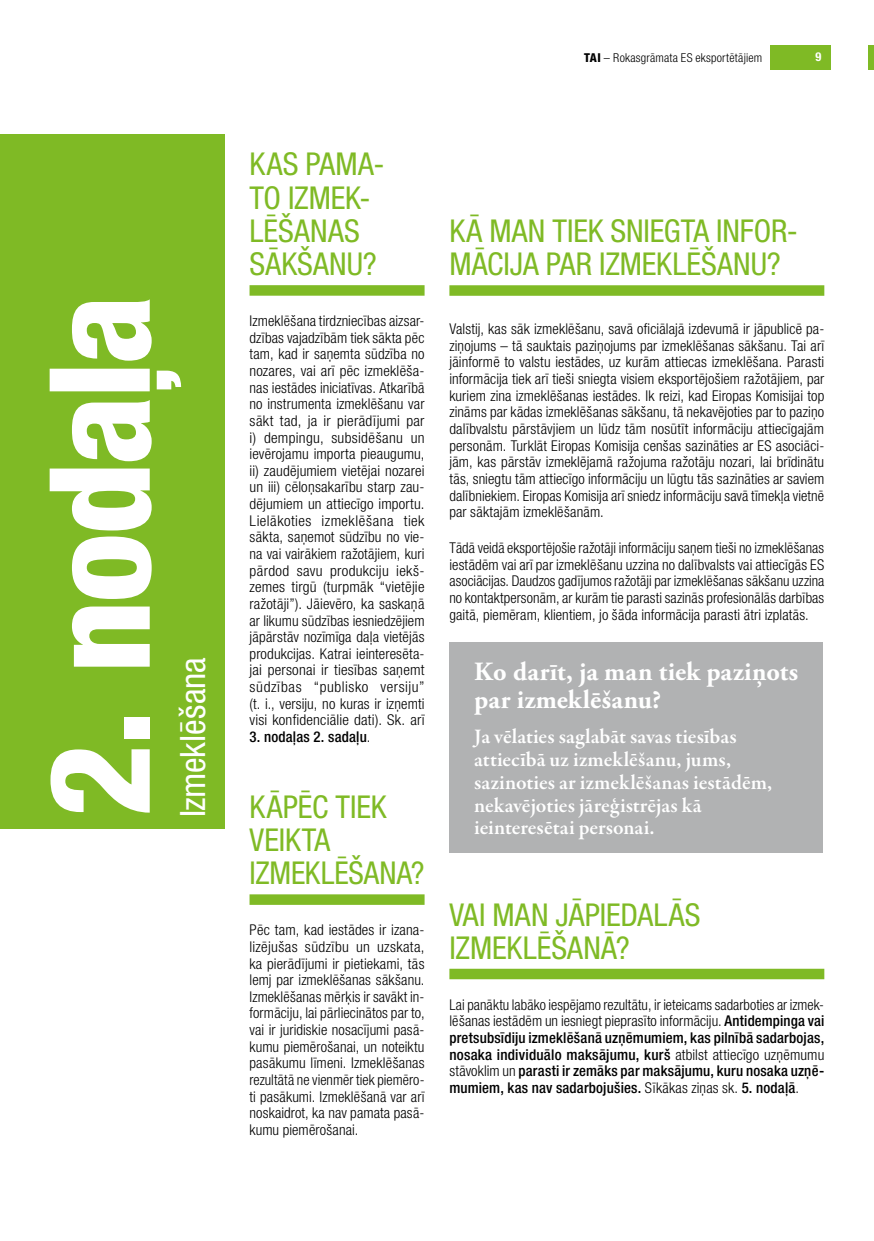
<style>
.page{position:relative;width:874px;height:1241px;background:#fff}
.page>*{position:absolute;margin:0;border:0;box-sizing:border-box;transform-origin:0 0}
.t1{font:800 condensed 140px "Helvetica Neue LT Pro";letter-spacing:-.02em;color:#fff}
.t2{font:condensed 35px "Helvetica Neue LT Pro";letter-spacing:-.005em;color:#fff}
.t3{font:condensed 31.5px/33.2px "Helvetica Neue LT Pro";letter-spacing:.065em;color:#7fba25}
.t4{font:700 26.25px/28px "Adobe Garamond Pro";letter-spacing:.01em;color:#fff}
.t5{font:600 21px/22.8px "Garamond Premr Pro";color:#fff}
.t6{font:300 condensed 14.88px/16.6px "Helvetica Neue LT Pro";letter-spacing:.01em;color:#000;text-align:justify}
.t7{font:500 condensed 14.88px/16.6px "Helvetica Neue LT Pro";letter-spacing:.01em;color:#000;text-align:justify}
.t8{font:300 condensed 12.25px "Helvetica Neue LT Pro";letter-spacing:.02em;color:#000}
.t9{font:700 condensed 12.25px "Helvetica Neue LT Pro";color:#fff}
.s1{font-weight:800}
.s2{font-weight:300}
</style>
<div class="page">
<div style="left:0;top:134px;width:224px;height:694px;background:#7fba25"></div>
<div style="left:770px;top:45px;width:61px;height:24px;background:#7fba25"></div>
<div style="left:867px;top:45px;width:6px;height:24px;background:#7fba25"></div>
<div style="left:249px;top:285px;width:175px;height:10px;background:#7fba25"></div>
<div style="left:249px;top:894px;width:175px;height:10px;background:#7fba25"></div>
<div style="left:449px;top:968px;width:374px;height:11px;background:#7fba25"></div>
<div style="left:449px;top:642px;width:373px;height:211px;background:#b1b2b3"></div>
<div style="left:449px;top:285px;width:374px;height:11px;background:#7fba25"></div>
<h1 class="t1" style="left:13px;top:817px;width:524px;rotate:-90deg">2. nodaļa</h1>
<h2 class="t2" style="left:172px;top:817px;width:161px;rotate:-90deg">IZMEKLĒŠANA</h2>
<p class="t8" style="left:584px;top:51px;width:179px"><span class="s1">TAI</span> – Rokasgrāmata ES eksportētājiem</p>
<p class="t9" style="left:815px;top:50px;width:7px">9</p>
<h3 class="t3" style="left:249px;top:147px;width:136px">KAS PAMA-<br>TO IZMEK</h3>
<h3 class="t3" style="left:359px;top:181px;width:13px">-</h3>
<h3 class="t3" style="left:249px;top:214px;width:129px">LĒŠANAS<br>SĀKŠANU?</h3>
<p class="t6" style="left:249px;top:312px;width:176px">Izmeklēšana tirdzniecības aizsar&shy;dzības vajadzībām tiek sākta pēc tam, kad ir saņemta sūdzība no nozares, vai arī pēc izmeklēša&shy;nas iestādes iniciatīvas. Atkarībā no instrumenta izmeklēšanu var sākt tad, ja ir pierādījumi par i) dempingu, subsidēšanu un ievērojamu importa pieaugumu, ii) zaudējumiem vietējai nozarei un iii) cēloņsakarību starp zau&shy;dējumiem un attiecīgo importu.<br>Lielākoties izmeklēšana tiek sākta, saņemot sūdzību no vie&shy;na vai vairākiem ražotājiem, kuri pārdod savu produkciju iekš&shy;zemes tirgū (turpmāk “vietējie ražotāji”). Jāievēro, ka saskaņā ar likumu sūdzības iesniedzējiem jāpārstāv nozīmīga daļa vietējās produkcijas. Katrai ieinteresēta&shy;jai personai ir tiesības saņemt sūdzības “publisko versiju” (t. i., versiju, no kuras ir izņemti visi konfidenciālie dati). Sk. arī</p>
<p class="t7" style="left:249px;top:728px;width:122px">3. nodaļas 2. sadaļu<span class="s2">.</span></p>
<h3 class="t3" style="left:249px;top:789px;width:100px">KĀPĒC TIEK<br>VEIKT</h3>
<h3 class="t3" style="left:314px;top:823px;width:15px">A</h3>
<h3 class="t3" style="left:249px;top:856px;width:15px">IZMEK</h3>
<h3 class="t3" style="left:320px;top:856px;width:105px">LĒŠANA?</h3>
<p class="t6" style="left:249px;top:921px;width:176px">Pēc tam, kad iestādes ir izana&shy;lizējušas sūdzību un uzskata, ka pierādījumi ir pietiekami, tās lemj par izmeklēšanas sākšanu.<br>Izmeklēšanas mērķis ir savākt in&shy;formāciju, lai pārliecinātos par to, vai ir juridiskie nosacījumi pasā&shy;kumu piemērošanai, un noteiktu pasākumu līmeni. Izmeklēšanas rezultātā ne vienmēr tiek piemēro&shy;ti pasākumi. Izmeklēšanā var arī noskaidrot, ka nav pamata pasā&shy;kumu piemērošanai.</p>
<h3 class="t3" style="left:449px;top:214px;width:117px">KĀ MAN TIEK</h3>
<h3 class="t3" style="left:449px;top:214px;width:350px;text-indent:161px">SNIEGTA INFOR-<br>MĀCIJA PAR IZMEK</h3>
<h3 class="t3" style="left:672px;top:247px;width:110px">LĒŠANU?</h3>
<p class="t6" style="left:449px;top:320px;width:376px">Valstij, kas sāk izmeklēšanu, savā oficiālajā izdevumā ir jāpublicē pa&shy;ziņojums – tā sauktais paziņojums par izmeklēšanas sākšanu. Tai arī jāinformē to valstu iestādes, uz kurām attiecas izmeklēšana. Parasti informācija tiek arī tieši sniegta visiem eksportējošiem ražotājiem, par kuriem zina izmeklēšanas iestādes. Ik reizi, kad Eiropas Komisijai top zināms par kādas izmeklēšanas sākšanu, tā nekavējoties par to paziņo dalībvalstu pārstāvjiem un lūdz tām nosūtīt informāciju attiecīgajām personām. Turklāt Eiropas Komisija cenšas sazināties ar ES asociāci&shy;jām, kas pārstāv izmeklējamā ražojuma ražotāju nozari, lai brīdinātu tās, sniegtu tām attiecīgo informāciju un lūgtu tās sazināties ar saviem dalībniekiem. Eiropas Komisija arī sniedz informāciju savā tīmekļa vietnē par sāktajām izmeklēšanām.</p>
<p class="t6" style="left:449px;top:539px;width:376px">Tādā veidā eksportējošie ražotāji informāciju saņem tieši no izmeklēšanas iestādēm vai arī par izmeklēšanu uzzina no dalībvalsts vai attiecīgās ES asociācijas. Daudzos gadījumos ražotāji par izmeklēšanas sākšanu uzzina no kontaktpersonām, ar kurām tie parasti sazinās profesionālās darbības gaitā, piemēram, klientiem, jo šāda informācija parasti ātri izplatās.</p>
<h3 class="t4" style="left:474px;top:658px;width:325px">Ko darīt, ja man tiek paziņots par izmeklēšanu?</h3>
<h3 class="t5" style="left:474px;top:725px;width:299px">Ja vēlaties saglabāt savas tiesības attiecībā uz izmeklēšanu, jums, sazinoties ar izmeklēšanas iestādēm, nekavējoties jāreģistrējas kā ieinteresētai personai.</h3>
<h3 class="t3" style="left:449px;top:897px;width:149px">VAI MAN JĀPIED</h3>
<h3 class="t3" style="left:637px;top:897px;width:61px">ALĀS</h3>
<h3 class="t3" style="left:449px;top:930px;width:16px">IZMEK</h3>
<h3 class="t3" style="left:522px;top:930px;width:108px">LĒŠANĀ?</h3>
<p class="t7" style="left:449px;top:995px;width:376px"><span class="s2">Lai panāktu labāko iespējamo rezultātu, ir ieteicams sadarboties ar izmek&shy;lēšanas iestādēm un iesniegt pieprasīto informāciju.</span> Antidempinga vai pretsubsīdiju izmeklēšanā uzņēmumiem, kas pilnībā sadarbojas, nosaka individuālo maksājumu, kurš <span class="s2">atbilst attiecīgo uzņēmumu stāvoklim un</span> parasti ir zemāks par maksājumu, kuru nosaka uzņē&shy;mumiem, kas nav sadarbojušies. <span class="s2">Sīkākas ziņas sk.</span> 5. nodaļā<span class="s2">.</span></p>
</div>
